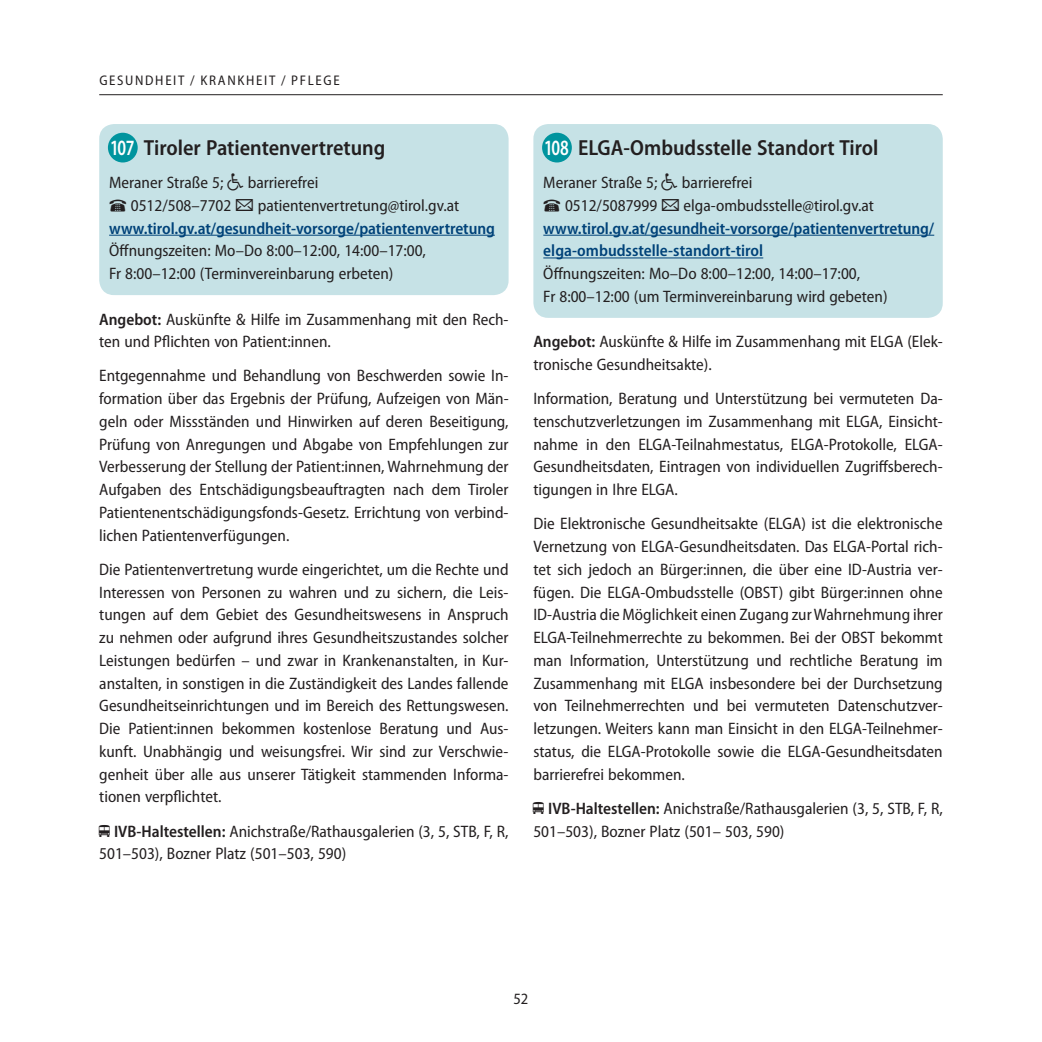
<style>
.page{position:relative;width:1042px;height:1042px;background:#fff}
.page>*{position:absolute;margin:0;border:0;box-sizing:border-box;transform-origin:0 0}
.t1{font:600 semi-condensed 21.88px "Myriad Pro";color:#231f20}
.t2{font:semi-condensed 16.62px/22.8px "Myriad Pro";color:#231f20}
.t3{font:600 semi-condensed 16.62px/22.8px "Myriad Pro";letter-spacing:-.005em;color:#004279}
.t4{font:semi-condensed 15.75px "Myriad Pro";color:#231f20}
.t5{font:semi-condensed 14px "Myriad Pro";color:#231f20}
.s1{color:#fff}
.s2{font-weight:600}
</style>
<div class="page">
<div style="left:99px;top:124px;width:409px;height:171px;background:#c6e2e6;border-radius:15px"></div>
<div style="left:108px;top:133px;width:30px;height:29px;background:#00949e;border-radius:50%"></div>
<div style="left:533px;top:124px;width:410px;height:194px;background:#c6e2e6;border-radius:15px"></div>
<div style="left:542px;top:133px;width:30px;height:29px;background:#00949e;border-radius:50%"></div>
<hr style="left:99px;top:94px;width:844px;height:1px;background:#231f20">
<hr style="left:109px;top:235px;width:386px;height:1px;background:#004279">
<hr style="left:543px;top:235px;width:391px;height:1px;background:#004279">
<hr style="left:543px;top:257px;width:220px;height:1px;background:#004279">
<p class="t5" style="left:99px;top:73px;width:10px">gesundheit</p>
<p class="t5" style="left:190px;top:73px;width:20px">/ krankheit</p>
<p class="t5" style="left:281px;top:73px;width:28px">/ Pflege</p>
<h1 class="t1" style="left:110px;top:136px;width:277px"><span class="s1">107</span> Tiroler Patientenvertretung</h1>
<p class="t2" style="left:109px;top:171px;width:116px">Meraner Straße 5;</p>
<p class="t2" style="left:248px;top:171px;width:72px">barrierefrei</p>
<p class="t2" style="left:131px;top:194px;width:102px">0512/508–7702</p>
<p class="t2" style="left:258px;top:194px;width:203px">patientenvertretung@tirol.gv.at</p>
<p class="t3" style="left:109px;top:217px;width:387px">www.tirol.gv.at/gesundheit-vorsorge/patientenvertretung</p>
<p class="t2" style="left:109px;top:240px;width:318px">Öffnungszeiten: Mo–Do 8:00–12:00, 14:00–17:00,<br>Fr 8:00–12:00 (Terminvereinbarung erbeten)</p>
<p class="t2" style="left:99px;top:308px;width:411px"><span class="s2">Angebot:</span> Auskünfte &amp; Hilfe im Zusammenhang mit den Rech&shy;ten und Pflichten von Patient:innen.</p>
<p class="t2" style="left:99px;top:365px;width:411px;text-align:justify">Entgegennahme und Behandlung von Beschwerden sowie In&shy;formation über das Ergebnis der Prüfung, Aufzeigen von Män&shy;geln oder Missständen und Hinwirken auf deren Beseitigung, Prüfung von Anregungen und Abgabe von Empfehlungen zur Verbesserung der Stellung der Patient:innen, Wahrnehmung der Aufgaben des Entschädigungsbeauftragten nach dem Tiroler Patientenentschädigungsfonds-Gesetz. Errichtung von verbind&shy;lichen Patientenverfügungen.</p>
<p class="t2" style="left:99px;top:558px;width:411px;text-align:justify">Die Patientenvertretung wurde eingerichtet, um die Rechte und Interessen von Personen zu wahren und zu sichern, die Leis&shy;tungen auf dem Gebiet des Gesundheitswesens in Anspruch zu nehmen oder aufgrund ihres Gesundheitszustandes solcher Leistungen bedürfen – und zwar in Krankenanstalten, in Kur&shy;anstalten, in sonstigen in die Zuständigkeit des Landes fallende Gesundheitseinrichtungen und im Bereich des Rettungswesen.<br>Die Patient:innen bekommen kostenlose Beratung und Aus&shy;kunft. Unabhängig und weisungsfrei. Wir sind zur Verschwie&shy;genheit über alle aus unserer Tätigkeit stammenden Informa&shy;tionen verpflichtet.</p>
<p class="t2" style="left:95px;top:820px;width:415px">❖<span class="s2">IVB-Haltestellen:</span> Anichstraße/Rathausgalerien (3, 5, STB, F, R,<br>501–503), Bozner Platz (501–503, 590)</p>
<h1 class="t1" style="left:544px;top:136px;width:336px"><span class="s1">108</span> ELGA-Ombudsstelle Standort Tirol</h1>
<p class="t2" style="left:543px;top:171px;width:116px">Meraner Straße 5;</p>
<p class="t2" style="left:682px;top:171px;width:72px">barrierefrei</p>
<p class="t2" style="left:565px;top:194px;width:94px">0512/5087999</p>
<p class="t2" style="left:683px;top:194px;width:192px">elga-ombudsstelle@tirol.gv.at</p>
<p class="t3" style="left:543px;top:217px;width:392px">www.tirol.gv.at/gesundheit-vorsorge/patientenvertretung/ elga-ombudsstelle-standort-tirol</p>
<p class="t2" style="left:543px;top:262px;width:346px">Öffnungszeiten: Mo–Do 8:00–12:00, 14:00–17:00,<br>Fr 8:00–12:00 (um Terminvereinbarung wird gebeten)</p>
<p class="t2" style="left:533px;top:331px;width:411px"><span class="s2">Angebot:</span> Auskünfte &amp; Hilfe im Zusammenhang mit ELGA (Elek&shy;tronische Gesundheitsakte).</p>
<p class="t2" style="left:533px;top:387px;width:411px;text-align:justify">Information, Beratung und Unterstützung bei vermuteten Da&shy;tenschutzverletzungen im Zusammenhang mit ELGA, Einsicht&shy;nahme in den ELGA-Teilnahmestatus, ELGA-Protokolle, ELGA-Gesundheitsdaten, Eintragen von individuellen Zugriffsberech&shy;tigungen in Ihre ELGA.</p>
<p class="t2" style="left:533px;top:513px;width:411px;text-align:justify">Die Elektronische Gesundheitsakte (ELGA) ist die elektronische Vernetzung von ELGA-Gesundheitsdaten. Das ELGA-Portal rich&shy;tet sich jedoch an Bürger:innen, die über eine ID-Austria ver&shy;fügen. Die ELGA-Ombudsstelle (OBST) gibt Bürger:innen ohne ID-Austria die Möglichkeit einen Zugang zur Wahrnehmung ihrer ELGA-Teilnehmerrechte zu bekommen. Bei der OBST bekommt man Information, Unterstützung und rechtliche Beratung im Zusammenhang mit ELGA insbesondere bei der Durchsetzung von Teilnehmerrechten und bei vermuteten Datenschutzver&shy;letzungen. Weiters kann man Einsicht in den ELGA-Teilnehmer&shy;status, die ELGA-Protokolle sowie die ELGA-Gesundheitsdaten barrierefrei bekommen.</p>
<p class="t2" style="left:529px;top:797px;width:415px">❖<span class="s2">IVB-Haltestellen:</span> Anichstraße/Rathausgalerien (3, 5, STB, F, R,<br>501–503), Bozner Platz (501– 503, 590)</p>
<p class="t4" style="left:513px;top:990px;width:16px">52</p>
</div>
